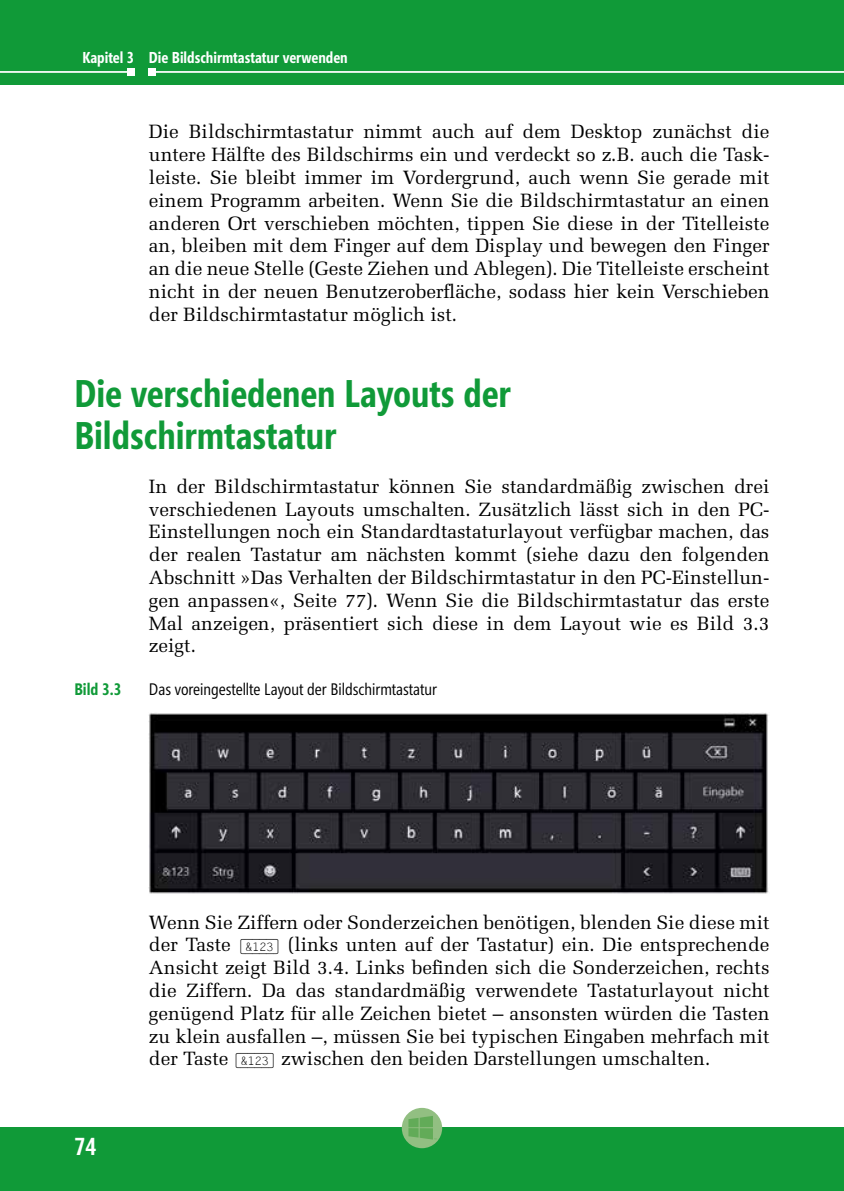
<style>
.page{position:relative;width:844px;height:1191px;background:#fff}
.page>*{position:absolute;margin:0;border:0;box-sizing:border-box;transform-origin:0 0}
.t1{font:700 38.5px/42px "Segoe Condensed";color:#109a38}
.t2{font:700 24.5px "Segoe Condensed";color:#fff}
.t3{font:19.25px/22.8px "Melior";color:#000;text-align:justify}
.t4{font:16.62px "Segoe Condensed";color:#000}
.t5{font:700 16.62px "Segoe Condensed";color:#109a38}
.t6{font:700 15.75px "Segoe Condensed";color:#fff}
.s1{font-family:"Ms Tasten";font-size:14px}
</style>
<div class="page">
<div style="left:0;top:0;width:843px;height:85px;background:#109a38"></div>
<div style="left:0;top:1127px;width:843px;height:64px;background:#109a38"></div>
<hr style="left:0;top:71px;width:130px;height:2px;background:#fff">
<div style="left:127px;top:68px;width:7px;height:7px;background:#fff"></div>
<hr style="left:152px;top:71px;width:691px;height:2px;background:#fff">
<div style="left:149px;top:68px;width:7px;height:7px;background:#fff"></div>
<div style="left:401px;top:1107px;width:41px;height:41px;background:#92bf82;border-radius:50%"></div>
<svg style="left:408px;top:1116px;width:28px;height:23px"></svg>
<img style="left:149px;top:713px;width:620px;height:181px">
<p class="t6" style="left:82px;top:48px;width:267px">Kapitel 3 Die Bildschirmtastatur verwenden</p>
<p class="t3" style="left:149px;top:121px;width:622px">Die Bildschirmtastatur nimmt auch auf dem Desktop zunächst die untere Hälfte des Bildschirms ein und verdeckt so z.B. auch die Task&shy;leiste. Sie bleibt immer im Vordergrund, auch wenn Sie gerade mit einem Programm arbeiten. Wenn Sie die Bildschirmtastatur an einen anderen Ort verschieben möchten, tippen Sie diese in der Titelleiste an, bleiben mit dem Finger auf dem Display und bewegen den Finger an die neue Stelle (Geste Ziehen und Ablegen). Die Titelleiste erscheint nicht in der neuen Benutzeroberfläche, sodass hier kein Verschieben der Bildschirmtastatur möglich ist.</p>
<h1 class="t1" style="left:74px;top:373px;width:437px">Die verschiedenen Layouts der<br>Bildschirmtastatur</h1>
<p class="t3" style="left:149px;top:475px;width:622px">In der Bildschirmtastatur können Sie standardmäßig zwischen drei verschiedenen Layouts umschalten. Zusätzlich lässt sich in den PC-Einstellungen noch ein Standardtastaturlayout verfügbar machen, das der realen Tastatur am nächsten kommt (siehe dazu den folgenden Abschnitt »Das Verhalten der Bildschirmtastatur in den PC-Einstellun&shy;gen anpassen«, Seite 77). Wenn Sie die Bildschirmtastatur das erste Mal anzeigen, präsentiert sich diese in dem Layout wie es Bild 3.3 zeigt.</p>
<p class="t5" style="left:74px;top:679px;width:48px">Bild 3.3</p>
<p class="t4" style="left:149px;top:679px;width:289px">Das voreingestellte Layout der Bildschirmtastatur</p>
<p class="t2" style="left:74px;top:1132px;width:23px">74</p>
<p class="t3" style="left:149px;top:911px;width:622px">Wenn Sie Ziffern oder Sonderzeichen benötigen, blenden Sie diese mit der Taste <span class="s1">(&amp;123)</span> (links unten auf der Tastatur) ein. Die entsprechende Ansicht zeigt Bild 3.4. Links befinden sich die Sonderzeichen, rechts die Ziffern. Da das standardmäßig verwendete Tastaturlayout nicht genügend Platz für alle Zeichen bietet – ansonsten würden die Tasten zu klein ausfallen –, müssen Sie bei typischen Eingaben mehrfach mit der Taste <span class="s1">(&amp;123)</span> zwischen den beiden Darstellungen umschalten.</p>
</div>
